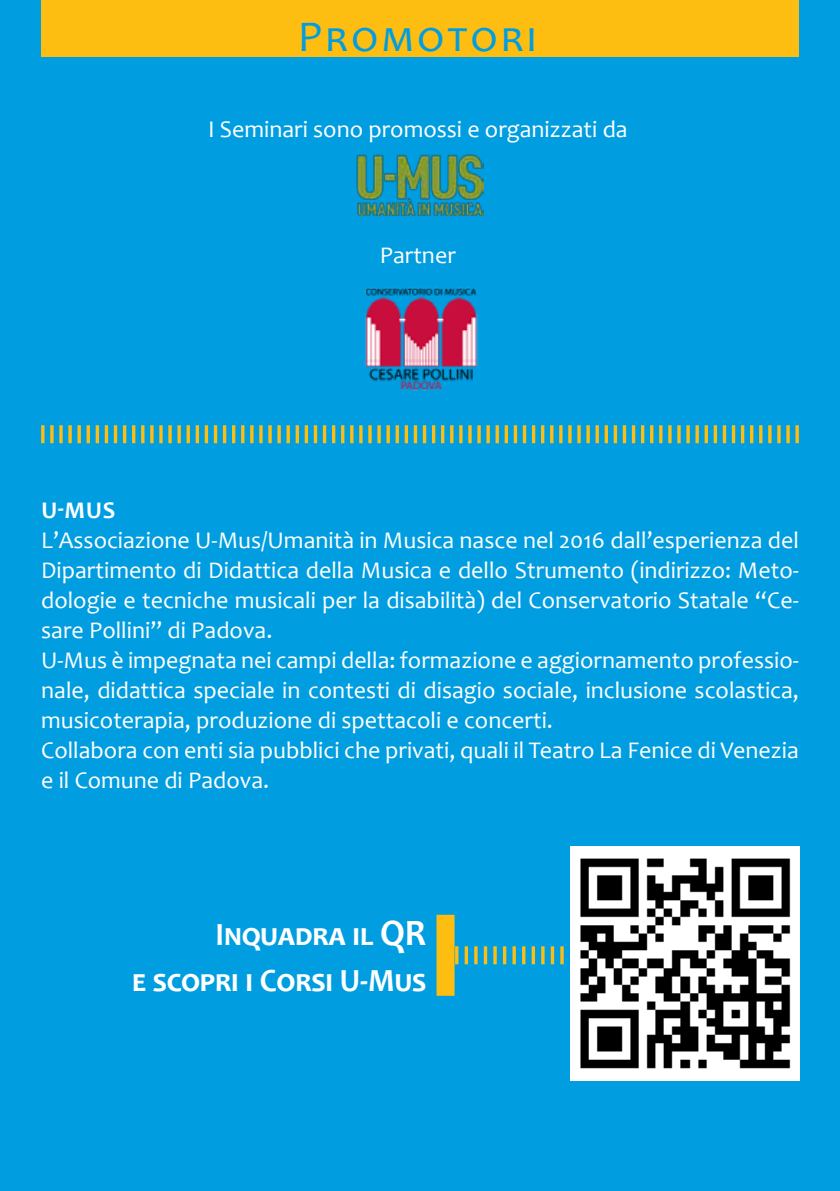
<style>
.page{position:relative;width:840px;height:1191px;background:#fff}
.page>*{position:absolute;margin:0;border:0;box-sizing:border-box;transform-origin:0 0}
.t1{font:44px "Candara";color:#009ee0}
.t2{font:700 32.4px/46.6px "Candara";color:#fff;text-align:right;scale:.95 1}
.t3{font:24px/30px "Candara";color:#fff}
.t4{font:700 24px "Candara";color:#fff}
.s1{font-size:37.6px}
</style>
<div class="page">
<div style="left:0;top:0;width:839px;height:1191px;background:#009ee0"></div>
<img style="left:356px;top:154px;width:127px;height:61px">
<img style="left:364px;top:287px;width:114px;height:104px">
<hr style="left:41px;top:425px;width:3px;height:18px;background:#febd11">
<svg style="left:50px;top:425px;width:4px;height:18px"></svg>
<svg style="left:59px;top:425px;width:4px;height:18px"></svg>
<svg style="left:68px;top:425px;width:4px;height:18px"></svg>
<svg style="left:77px;top:425px;width:4px;height:18px"></svg>
<svg style="left:86px;top:425px;width:4px;height:18px"></svg>
<hr style="left:96px;top:425px;width:3px;height:18px;background:#febd11">
<hr style="left:105px;top:425px;width:3px;height:18px;background:#febd11">
<hr style="left:114px;top:425px;width:3px;height:18px;background:#febd11">
<hr style="left:123px;top:425px;width:3px;height:18px;background:#febd11">
<hr style="left:132px;top:425px;width:3px;height:18px;background:#febd11">
<hr style="left:141px;top:425px;width:3px;height:18px;background:#febd11">
<hr style="left:150px;top:425px;width:3px;height:18px;background:#febd11">
<hr style="left:159px;top:425px;width:3px;height:18px;background:#febd11">
<svg style="left:168px;top:425px;width:4px;height:18px"></svg>
<svg style="left:177px;top:425px;width:4px;height:18px"></svg>
<svg style="left:186px;top:425px;width:4px;height:18px"></svg>
<svg style="left:195px;top:425px;width:4px;height:18px"></svg>
<hr style="left:205px;top:425px;width:3px;height:18px;background:#febd11">
<hr style="left:214px;top:425px;width:3px;height:18px;background:#febd11">
<hr style="left:223px;top:425px;width:3px;height:18px;background:#febd11">
<hr style="left:232px;top:425px;width:3px;height:18px;background:#febd11">
<hr style="left:241px;top:425px;width:3px;height:18px;background:#febd11">
<hr style="left:250px;top:425px;width:3px;height:18px;background:#febd11">
<hr style="left:259px;top:425px;width:3px;height:18px;background:#febd11">
<hr style="left:268px;top:425px;width:3px;height:18px;background:#febd11">
<svg style="left:277px;top:425px;width:4px;height:18px"></svg>
<svg style="left:286px;top:425px;width:4px;height:18px"></svg>
<svg style="left:295px;top:425px;width:4px;height:18px"></svg>
<svg style="left:304px;top:425px;width:4px;height:18px"></svg>
<svg style="left:313px;top:425px;width:4px;height:18px"></svg>
<hr style="left:323px;top:425px;width:3px;height:18px;background:#febd11">
<hr style="left:332px;top:425px;width:3px;height:18px;background:#febd11">
<hr style="left:341px;top:425px;width:3px;height:18px;background:#febd11">
<hr style="left:350px;top:425px;width:3px;height:18px;background:#febd11">
<hr style="left:359px;top:425px;width:3px;height:18px;background:#febd11">
<hr style="left:368px;top:425px;width:3px;height:18px;background:#febd11">
<hr style="left:377px;top:425px;width:3px;height:18px;background:#febd11">
<hr style="left:386px;top:425px;width:3px;height:18px;background:#febd11">
<svg style="left:395px;top:425px;width:4px;height:18px"></svg>
<svg style="left:404px;top:425px;width:4px;height:18px"></svg>
<svg style="left:413px;top:425px;width:4px;height:18px"></svg>
<svg style="left:422px;top:425px;width:4px;height:18px"></svg>
<svg style="left:431px;top:425px;width:4px;height:18px"></svg>
<hr style="left:441px;top:425px;width:3px;height:18px;background:#febd11">
<hr style="left:450px;top:425px;width:3px;height:18px;background:#febd11">
<hr style="left:459px;top:425px;width:3px;height:18px;background:#febd11">
<hr style="left:468px;top:425px;width:3px;height:18px;background:#febd11">
<hr style="left:477px;top:425px;width:3px;height:18px;background:#febd11">
<hr style="left:486px;top:425px;width:3px;height:18px;background:#febd11">
<hr style="left:495px;top:425px;width:3px;height:18px;background:#febd11">
<hr style="left:504px;top:425px;width:3px;height:18px;background:#febd11">
<svg style="left:513px;top:425px;width:4px;height:18px"></svg>
<svg style="left:522px;top:425px;width:4px;height:18px"></svg>
<svg style="left:531px;top:425px;width:4px;height:18px"></svg>
<svg style="left:541px;top:425px;width:3px;height:18px"></svg>
<svg style="left:550px;top:425px;width:3px;height:18px"></svg>
<hr style="left:559px;top:425px;width:3px;height:18px;background:#febd11">
<hr style="left:568px;top:425px;width:3px;height:18px;background:#febd11">
<hr style="left:577px;top:425px;width:3px;height:18px;background:#febd11">
<hr style="left:586px;top:425px;width:3px;height:18px;background:#febd11">
<hr style="left:595px;top:425px;width:3px;height:18px;background:#febd11">
<hr style="left:604px;top:425px;width:3px;height:18px;background:#febd11">
<hr style="left:613px;top:425px;width:3px;height:18px;background:#febd11">
<hr style="left:622px;top:425px;width:3px;height:18px;background:#febd11">
<svg style="left:631px;top:425px;width:4px;height:18px"></svg>
<svg style="left:641px;top:425px;width:3px;height:18px"></svg>
<svg style="left:650px;top:425px;width:3px;height:18px"></svg>
<svg style="left:659px;top:425px;width:3px;height:18px"></svg>
<svg style="left:668px;top:425px;width:3px;height:18px"></svg>
<hr style="left:677px;top:425px;width:3px;height:18px;background:#febd11">
<hr style="left:686px;top:425px;width:3px;height:18px;background:#febd11">
<hr style="left:695px;top:425px;width:3px;height:18px;background:#febd11">
<hr style="left:704px;top:425px;width:3px;height:18px;background:#febd11">
<hr style="left:713px;top:425px;width:3px;height:18px;background:#febd11">
<hr style="left:722px;top:425px;width:3px;height:18px;background:#febd11">
<hr style="left:731px;top:425px;width:3px;height:18px;background:#febd11">
<hr style="left:740px;top:425px;width:3px;height:18px;background:#febd11">
<svg style="left:750px;top:425px;width:3px;height:18px"></svg>
<svg style="left:759px;top:425px;width:3px;height:18px"></svg>
<svg style="left:768px;top:425px;width:3px;height:18px"></svg>
<svg style="left:777px;top:425px;width:3px;height:18px"></svg>
<hr style="left:786px;top:425px;width:3px;height:18px;background:#febd11">
<hr style="left:795px;top:425px;width:3px;height:18px;background:#febd11">
<img style="left:570px;top:846px;width:229px;height:234px">
<hr style="left:455px;top:946px;width:3px;height:18px;background:#febd11">
<svg style="left:464px;top:946px;width:4px;height:18px"></svg>
<hr style="left:474px;top:946px;width:3px;height:18px;background:#febd11">
<svg style="left:483px;top:946px;width:4px;height:18px"></svg>
<hr style="left:493px;top:946px;width:3px;height:18px;background:#febd11">
<svg style="left:502px;top:946px;width:4px;height:18px"></svg>
<hr style="left:512px;top:946px;width:3px;height:18px;background:#febd11">
<svg style="left:522px;top:946px;width:3px;height:18px"></svg>
<hr style="left:531px;top:946px;width:3px;height:18px;background:#febd11">
<hr style="left:541px;top:946px;width:3px;height:18px;background:#febd11">
<svg style="left:550px;top:946px;width:4px;height:18px"></svg>
<hr style="left:560px;top:946px;width:3px;height:18px;background:#febd11">
<div style="left:436px;top:914px;width:18px;height:81px;background:#febd11"></div>
<div style="left:41px;top:0;width:757px;height:57px;background:#febd11"></div>
<h1 class="t1" style="left:297px;top:10px;width:240px">Promotori</h1>
<p class="t3" style="left:208px;top:114px;width:421px">I Seminari sono promossi e organizzati da</p>
<p class="t3" style="left:379px;top:240px;width:78px">Partner</p>
<p class="t4" style="left:42px;top:495px;width:75px">U-MUS</p>
<p class="t3" style="left:41px;top:525px;width:758px">L’Associazione U-Mus/Umanità in M usica nasce nel 2016 dall’esperienza del Dipartimento di Didattica della M usica e dello Strumento (indirizzo: M eto&shy;dologie e tecniche musicali per la disabilità) del Conservatorio Statale “Ce&shy;sare Pollini” di Padova.<br>U-Mus è impegnata nei campi della: formazione e aggiornamento professio&shy;nale, didattica speciale in contesti di disagio sociale, inclusione scolastica, musicoterapia, produzione di spettacoli e concerti.<br>Collabora con enti sia pubblici che privati, quali il Teatro La Fenice di Venezia e il Comune di Padova.</p>
<h2 class="t2" style="left:132px;top:911px;width:311px">Inquadra il <span class="s1">QR<br></span>e scopri i Corsi U-Mus</h2>
</div>
